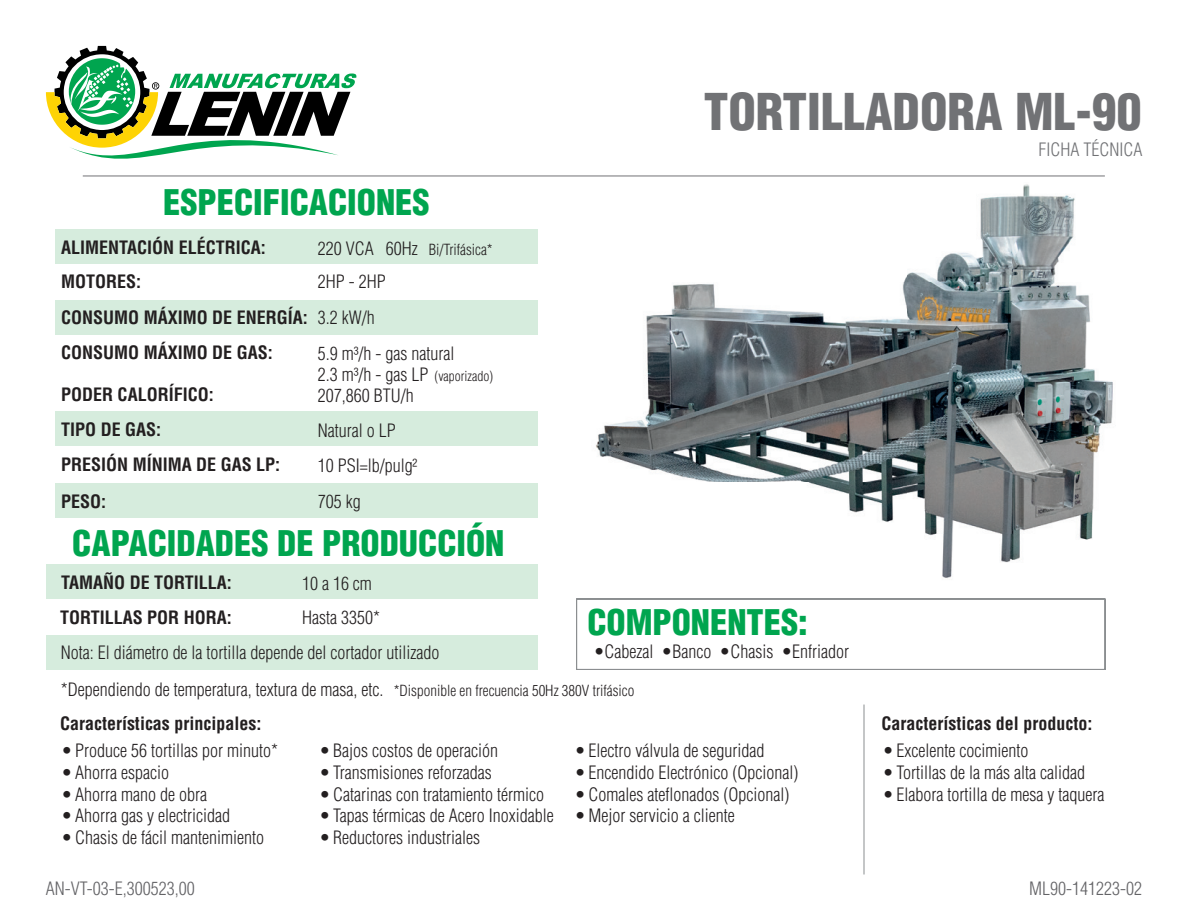
<style>
.page{position:relative;width:1188px;height:918px;background:#fff}
.page>*{position:absolute;margin:0;border:0;box-sizing:border-box;transform-origin:0 0}
.t1{font:900 condensed 49.5px "Helvetica";color:#717275}
.t2{font:900 condensed 34.5px "Helvetica";color:#00a54f}
.t3{font:300 condensed 18px "Helvetica";color:#231f20}
.t4{font:700 condensed 18px/33.6px "Helvetica LT Std";color:#231f20}
.t5{font:300 condensed 18px "Helvetica";color:#636366}
.t6{font:300 condensed 18px "Helvetica LT Std";color:#717275}
.t7{font:300 condensed 15px "Helvetica";color:#231f20}
.s1{font-size:18px}
.s2{font-size:13.5px}
.s3{font-family:"Helvetica LT Std";font-weight:700}
</style>
<div class="page">
<svg style="left:46px;top:46px;width:311px;height:131px"></svg>
<hr style="left:83px;top:176px;width:1022px;height:1px;background:#717275">
<svg style="left:576px;top:598px;width:530px;height:72px"></svg>
<img style="left:596px;top:184px;width:517px;height:394px">
<div style="left:46px;top:635px;width:492px;height:35px;background:#d6ecdd"></div>
<div style="left:46px;top:564px;width:492px;height:35px;background:#d6ecdd"></div>
<div style="left:55px;top:229px;width:483px;height:35px;background:#d6ecdd"></div>
<div style="left:55px;top:412px;width:483px;height:34px;background:#d6ecdd"></div>
<div style="left:55px;top:483px;width:483px;height:35px;background:#d6ecdd"></div>
<div style="left:55px;top:300px;width:483px;height:35px;background:#d6ecdd"></div>
<hr style="left:864px;top:705px;width:1px;height:170px;background:#8b8e90">
<h1 class="t1" style="left:704px;top:80px;width:439px">TORTILLADORA ML-90</h1>
<h2 class="t2" style="left:163px;top:181px;width:268px">ESPECIFICACIONES</h2>
<p class="t4" style="left:61px;top:231px;width:206px">ALIMENTACIÓN ELÉCTRICA:<br>MOTORES:</p>
<p class="t4" style="left:61px;top:300px;width:248px;line-height:34.8px">CONSUMO MÁXIMO DE ENERGÍA:<br>CONSUMO MÁXIMO DE GAS:</p>
<p class="t4" style="left:61px;top:377px;width:154px;line-height:35.4px">PODER CALORÍFICO:<br>TIPO DE GAS:</p>
<p class="t7" style="left:318px;top:240px;width:176px"><span class="s1">220 VCA 60Hz</span> Bi/Trifásica*</p>
<p class="t3" style="left:318px;top:270px;width:69px">2HP - 2HP</p>
<p class="t3" style="left:318px;top:307px;width:58px">3.2 kW/h</p>
<p class="t3" style="left:318px;top:342px;width:138px">5.9 m³/h - gas natural</p>
<p class="t3" style="left:318px;top:385px;width:97px">207,860 BTU/h</p>
<p class="t3" style="left:318px;top:363px;width:177px">2.3 m³/h - gas LP <span class="s2">(vaporizado)</span></p>
<p class="t3" style="left:318px;top:419px;width:79px">Natural o LP</p>
<p class="t4" style="left:61px;top:448px;width:221px">PRESIÓN MÍNIMA DE GAS LP:</p>
<p class="t3" style="left:318px;top:454px;width:101px">10 PSI=lb/pulg²</p>
<p class="t4" style="left:61px;top:484px;width:47px">PESO:</p>
<p class="t3" style="left:318px;top:491px;width:44px">705 kg</p>
<h2 class="t2" style="left:72px;top:522px;width:434px">CAPACIDADES DE PRODUCCIÓN</h2>
<p class="t4" style="left:60px;top:565px;width:173px;line-height:34.5px">TAMAÑO DE TORTILLA:<br>TORTILLAS POR HORA:</p>
<p class="t3" style="left:302px;top:572px;width:71px">10 a 16 cm</p>
<p class="t3" style="left:302px;top:607px;width:79px">Hasta 3350*</p>
<p class="t3" style="left:61px;top:641px;width:380px">Nota: El diámetro de la tortilla depende del cortador utilizado</p>
<h2 class="t2" style="left:587px;top:600px;width:222px">COMPONENTES:</h2>
<p class="t3" style="left:594px;top:641px;width:257px">•Cabezal •Banco •Chasis •Enfriador</p>
<p class="t6" style="left:1039px;top:138px;width:106px">FICHA TÉCNICA</p>
<p class="t3" style="left:61px;top:678px;width:324px">*Dependiendo de temperatura, textura de masa, etc.</p>
<p class="t4" style="left:60px;top:707px;width:203px">Características principales:</p>
<p class="t4" style="left:881px;top:707px;width:212px">Características del producto:</p>
<p class="t3" style="left:63px;top:740px;width:216px"><span class="s3">•</span> Produce 56 tortillas por minuto*</p>
<p class="t3" style="left:63px;top:761px;width:108px"><span class="s3">•</span> Ahorra espacio</p>
<p class="t3" style="left:63px;top:783px;width:146px"><span class="s3">•</span> Ahorra mano de obra</p>
<p class="t3" style="left:63px;top:804px;width:169px"><span class="s3">•</span> Ahorra gas y electricidad</p>
<p class="t3" style="left:63px;top:826px;width:203px"><span class="s3">•</span> Chasis de fácil mantenimiento</p>
<p class="t7" style="left:394px;top:681px;width:242px">*Disponible en frecuencia 50Hz 380V trifásico</p>
<p class="t3" style="left:321px;top:740px;width:178px"><span class="s3">•</span> Bajos costos de operación</p>
<p class="t3" style="left:321px;top:761px;width:172px"><span class="s3">•</span> Transmisiones reforzadas</p>
<p class="t3" style="left:321px;top:783px;width:225px"><span class="s3">•</span> Catarinas con tratamiento térmico</p>
<p class="t3" style="left:321px;top:804px;width:234px"><span class="s3">•</span> Tapas térmicas de Acero Inoxidable</p>
<p class="t3" style="left:321px;top:826px;width:161px"><span class="s3">•</span> Reductores industriales</p>
<p class="t3" style="left:577px;top:740px;width:189px"><span class="s3">•</span> Electro válvula de seguridad</p>
<p class="t3" style="left:577px;top:761px;width:223px"><span class="s3">•</span> Encendido Electrónico (Opcional)</p>
<p class="t3" style="left:577px;top:783px;width:215px"><span class="s3">•</span> Comales ateflonados (Opcional)</p>
<p class="t3" style="left:577px;top:804px;width:160px"><span class="s3">•</span> Mejor servicio a cliente</p>
<p class="t3" style="left:885px;top:740px;width:146px"><span class="s3">•</span> Excelente cocimiento</p>
<p class="t3" style="left:885px;top:761px;width:202px"><span class="s3">•</span> Tortillas de la más alta calidad</p>
<p class="t3" style="left:885px;top:783px;width:221px"><span class="s3">•</span> Elabora tortilla de mesa y taquera</p>
<p class="t5" style="left:46px;top:878px;width:150px">AN-VT-03-E,300523,00</p>
<p class="t5" style="left:1029px;top:878px;width:114px">ML90-141223-02</p>
</div>
